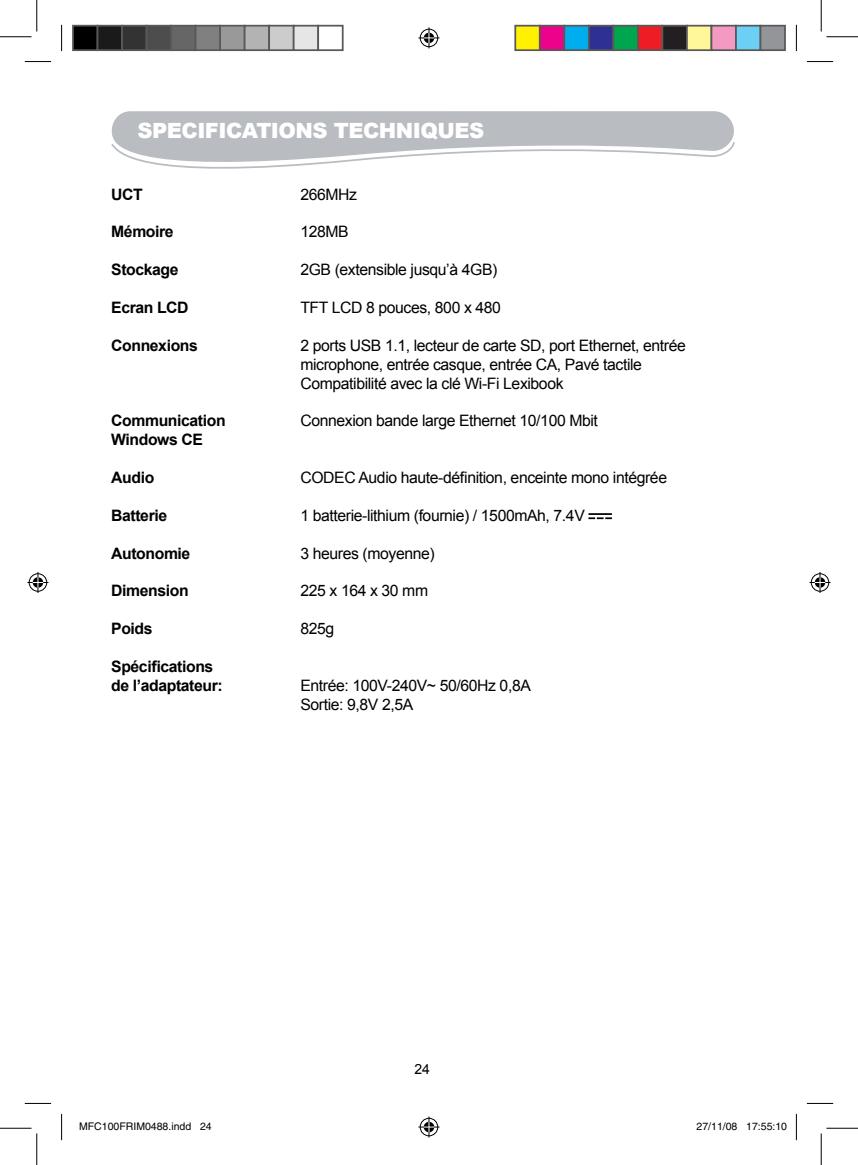
<style>
.page{position:relative;width:858px;height:1165px;background:#fff}
.page>*{position:absolute;margin:0;border:0;box-sizing:border-box;transform-origin:0 0}
.t1{font:900 21px "Arial";letter-spacing:-.025em;color:#fff}
.t2{font:15.75px/18.9px "VU Arial";letter-spacing:-.025em;color:#000}
.t3{font:700 15.75px/18.9px "VU Arial";letter-spacing:-.025em;color:#000}
.t4{font:14px "VU Arial";color:#000}
.t5{font:10.5px "Helvetica";color:#000}
.s1{font-weight:400}
</style>
<div class="page">
<div style="left:111px;top:111px;width:622px;height:29px;background:#b9bcc1"></div>
<svg style="left:111px;top:140px;width:623px;height:29px"></svg>
<hr style="left:588px;top:513px;width:23px;height:2px;background:#000">
<svg style="left:588px;top:517px;width:23px;height:2px"></svg>
<svg style="left:25px;top:61px;width:26px;height:1px"></svg>
<svg style="left:806px;top:61px;width:26px;height:1px"></svg>
<svg style="left:25px;top:1103px;width:26px;height:1px"></svg>
<svg style="left:806px;top:1103px;width:26px;height:1px"></svg>
<svg style="left:61px;top:25px;width:1px;height:26px"></svg>
<svg style="left:61px;top:1114px;width:1px;height:26px"></svg>
<svg style="left:795px;top:25px;width:1px;height:26px"></svg>
<svg style="left:795px;top:1114px;width:1px;height:26px"></svg>
<hr style="left:0;top:36px;width:32px;height:1px;background:#000">
<hr style="left:826px;top:36px;width:31px;height:1px;background:#000">
<hr style="left:0;top:1128px;width:32px;height:1px;background:#000">
<hr style="left:826px;top:1128px;width:31px;height:1px;background:#000">
<hr style="left:36px;top:0;width:1px;height:32px;background:#000">
<hr style="left:36px;top:1133px;width:1px;height:32px;background:#000">
<hr style="left:820px;top:0;width:1px;height:32px;background:#000">
<hr style="left:820px;top:1133px;width:1px;height:32px;background:#000">
<svg style="left:418px;top:27px;width:21px;height:21px"></svg>
<svg style="left:418px;top:1116px;width:21px;height:21px"></svg>
<svg style="left:27px;top:572px;width:21px;height:21px"></svg>
<svg style="left:809px;top:572px;width:21px;height:21px"></svg>
<div style="left:73px;top:26px;width:24px;height:24px;background:#000"></div>
<div style="left:72px;top:25px;width:26px;height:26px;border:2px solid #595959"></div>
<div style="left:97px;top:26px;width:25px;height:24px;background:#1a1a1a"></div>
<div style="left:97px;top:25px;width:26px;height:26px;border:2px solid #595959"></div>
<div style="left:122px;top:26px;width:24px;height:24px;background:#333"></div>
<div style="left:121px;top:25px;width:26px;height:26px;border:2px solid #595959"></div>
<div style="left:146px;top:26px;width:25px;height:24px;background:#4d4d4d"></div>
<div style="left:146px;top:25px;width:26px;height:26px;border:2px solid #595959"></div>
<div style="left:171px;top:26px;width:24px;height:24px;background:#666"></div>
<div style="left:170px;top:25px;width:26px;height:26px;border:2px solid #595959"></div>
<div style="left:195px;top:26px;width:25px;height:24px;background:#808080"></div>
<div style="left:195px;top:25px;width:26px;height:26px;border:2px solid #595959"></div>
<div style="left:220px;top:26px;width:24px;height:24px;background:#999"></div>
<div style="left:219px;top:25px;width:26px;height:26px;border:2px solid #595959"></div>
<div style="left:244px;top:26px;width:25px;height:24px;background:#b3b3b3"></div>
<div style="left:244px;top:25px;width:26px;height:26px;border:2px solid #595959"></div>
<div style="left:269px;top:26px;width:24px;height:24px;background:#ccc"></div>
<div style="left:268px;top:25px;width:26px;height:26px;border:2px solid #595959"></div>
<div style="left:293px;top:26px;width:25px;height:24px;background:#e6e6e6"></div>
<div style="left:293px;top:25px;width:26px;height:26px;border:2px solid #595959"></div>
<div style="left:317px;top:25px;width:26px;height:26px;border:2px solid #595959"></div>
<div style="left:515px;top:26px;width:24px;height:24px;background:#fff101"></div>
<div style="left:514px;top:25px;width:26px;height:26px;border:2px solid #595959"></div>
<div style="left:539px;top:26px;width:25px;height:24px;background:#ed028c"></div>
<div style="left:538px;top:25px;width:27px;height:26px;border:2px solid #595959"></div>
<div style="left:564px;top:26px;width:24px;height:24px;background:#00aeef"></div>
<div style="left:563px;top:25px;width:26px;height:26px;border:2px solid #595959"></div>
<div style="left:588px;top:26px;width:25px;height:24px;background:#2e3092"></div>
<div style="left:587px;top:25px;width:27px;height:26px;border:2px solid #595959"></div>
<div style="left:613px;top:26px;width:24px;height:24px;background:#00a54f"></div>
<div style="left:612px;top:25px;width:26px;height:26px;border:2px solid #595959"></div>
<div style="left:637px;top:26px;width:25px;height:24px;background:#ee1d23"></div>
<div style="left:636px;top:25px;width:27px;height:26px;border:2px solid #595959"></div>
<div style="left:662px;top:26px;width:24px;height:24px;background:#231f20"></div>
<div style="left:661px;top:25px;width:26px;height:26px;border:2px solid #595959"></div>
<div style="left:686px;top:26px;width:25px;height:24px;background:#fff79a"></div>
<div style="left:685px;top:25px;width:27px;height:26px;border:2px solid #595959"></div>
<div style="left:711px;top:26px;width:24px;height:24px;background:#f499c2"></div>
<div style="left:710px;top:25px;width:26px;height:26px;border:2px solid #595959"></div>
<div style="left:735px;top:26px;width:25px;height:24px;background:#6bcff6"></div>
<div style="left:734px;top:25px;width:27px;height:26px;border:2px solid #595959"></div>
<div style="left:760px;top:26px;width:24px;height:24px;background:#939598"></div>
<div style="left:759px;top:25px;width:26px;height:26px;border:2px solid #595959"></div>
<div style="left:781px;top:1122px;width:5px;height:8px;border:1px solid #fff;border-radius:50%"></div>
<h1 class="t1" style="left:137px;top:119px;width:348px">SPECIFICATIONS TECHNIQUES</h1>
<p class="t3" style="left:111px;top:185px;width:33px">UCT</p>
<p class="t2" style="left:255px;top:185px;width:19px">2</p>
<p class="t2" style="left:309px;top:185px;width:50px">66MHz</p>
<p class="t3" style="left:111px;top:223px;width:64px">Mémoire</p>
<p class="t2" style="left:255px;top:223px;width:22px">12</p>
<p class="t2" style="left:317px;top:223px;width:33px">8MB</p>
<p class="t3" style="left:111px;top:261px;width:112px">Stockage <span class="s1">2</span></p>
<p class="t2" style="left:309px;top:260px;width:190px">GB (extensible jusqu’à 4GB)</p>
<p class="t3" style="left:111px;top:298px;width:79px">Ecran LCD</p>
<p class="t2" style="left:300px;top:298px;width:202px">TFT LCD 8 pouces, 800 x 480</p>
<p class="t3" style="left:111px;top:336px;width:125px">Connexions <span class="s1">2</span></p>
<p class="t2" style="left:300px;top:336px;width:387px;text-indent:12px">ports USB 1 .1 , lecteur de carte SD, port Ethernet, entrée microphone, entrée casque, entrée CA, Pavé tactile<br>Compatibilité avec la clé Wi-Fi Lexibook</p>
<p class="t3" style="left:111px;top:412px;width:116px">Communication</p>
<p class="t2" style="left:300px;top:412px;width:299px">Connexion bande large Ethernet 1 0/1 00 Mbit</p>
<p class="t3" style="left:111px;top:431px;width:93px">Windows CE</p>
<p class="t3" style="left:111px;top:469px;width:45px">Audio</p>
<p class="t2" style="left:300px;top:468px;width:368px">CODEC Audio haute-définition, enceinte mono intégrée</p>
<p class="t3" style="left:111px;top:506px;width:57px">Batterie</p>
<p class="t2" style="left:255px;top:506px;width:19px">1</p>
<p class="t2" style="left:313px;top:506px;width:273px">batterie-lithium (fournie) / 1 500mAh, 7.4V</p>
<p class="t3" style="left:111px;top:544px;width:120px">Autonomie <span class="s1">3</span></p>
<p class="t2" style="left:313px;top:544px;width:123px">heures (moyenne)</p>
<p class="t3" style="left:111px;top:582px;width:114px">Dimension <span class="s1">22</span></p>
<p class="t2" style="left:317px;top:582px;width:112px">5 x 1 64 x 30 mm</p>
<p class="t3" style="left:111px;top:620px;width:43px">Poids</p>
<p class="t2" style="left:300px;top:619px;width:35px">825g</p>
<p class="t3" style="left:111px;top:658px;width:113px">Spécifications de l’adaptateur:</p>
<p class="t2" style="left:300px;top:676px;width:232px">Entrée: 1 00V-240V~ 50/60Hz 0,8A<br>Sortie: 9,8V 2,5A</p>
<p class="t4" style="left:414px;top:1060px;width:17px">24</p>
<p class="t5" style="left:79px;top:1120px;width:134px">MFC100FRIM0488.indd 24</p>
<p class="t5" style="left:696px;top:1120px;width:92px">27/11/08 17:55:10</p>
</div>
